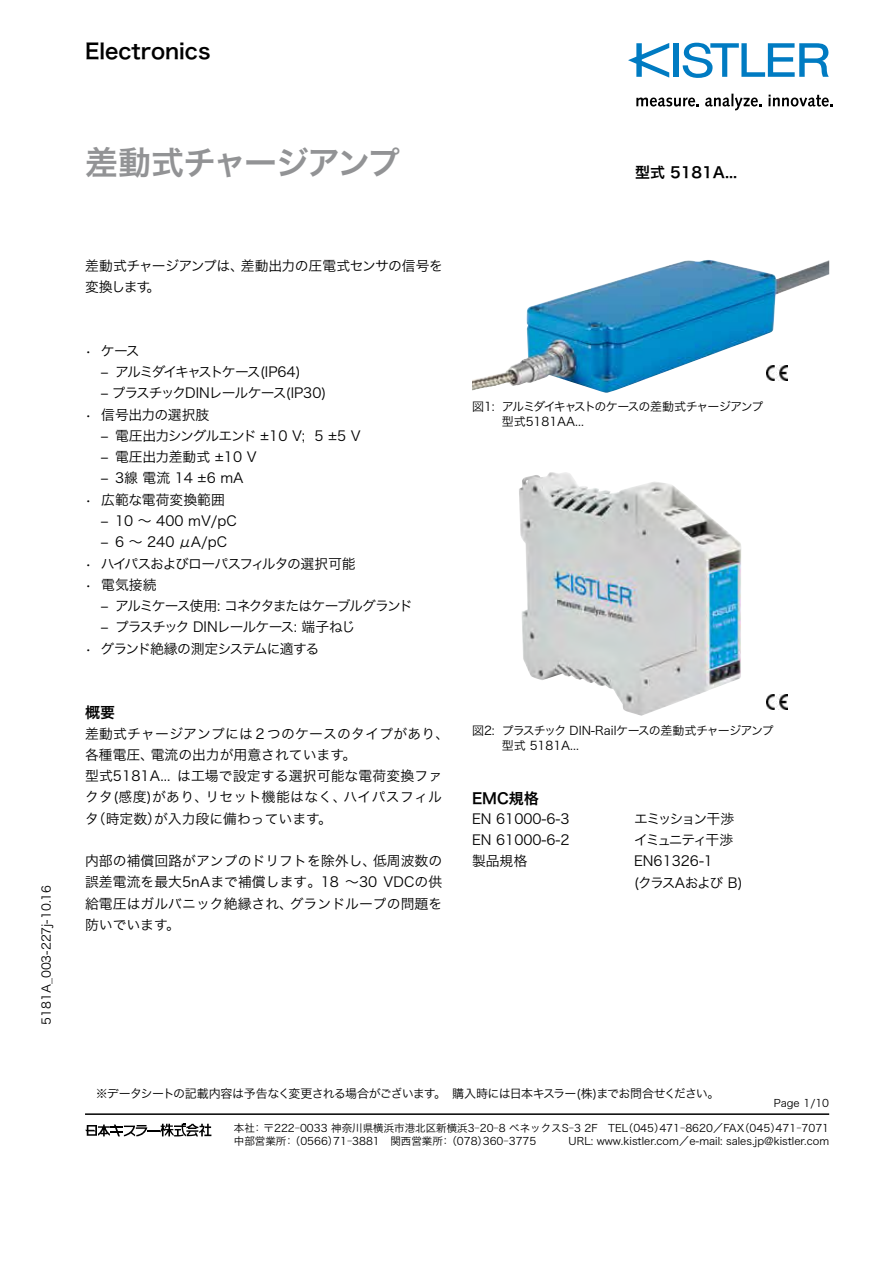
<style>
.page{position:relative;width:893px;height:1263px;background:#fff}
.page>*{position:absolute;margin:0;border:0;box-sizing:border-box;transform-origin:0 0}
.t1{font:33px "Hira Kaku Pro N W6";letter-spacing:-.055em;color:#929395}
.t2{font:21px "Hira Kaku Pro N W6";color:#000}
.t3{font:15px "Hira Kaku Pro N W6";color:#000}
.t4{font:13.8px/21.3px "Hira Kaku Pro N W3";color:#000}
.t5{font:13.8px "Hira Kaku Pro N W3";letter-spacing:-.07em;color:#000}
.t6{font:13.8px/21.3px "Hira Kaku Pro N W3";letter-spacing:-.035em;color:#000}
.t7{font:13.8px "Hira Kaku Pro N W3";letter-spacing:-.095em;color:#000}
.t8{font:13.8px "Hira Kaku Pro N W3";letter-spacing:-.085em;color:#000}
.t9{font:13.8px "Hira Kaku Pro N W3";letter-spacing:-.075em;color:#000}
.t10{font:13.8px "Hira Kaku Pro N W3";letter-spacing:-.115em;color:#000}
.t11{font:13.8px "Hira Kaku Pro N W3";letter-spacing:-.065em;color:#000}
.t12{font:13.8px "Hira Kaku Pro N W3";letter-spacing:-.025em;color:#000}
.t13{font:13.8px "Hira Kaku Pro N W3";letter-spacing:-.125em;color:#000}
.t14{font:13.8px "Hira Kaku Pro N W3";letter-spacing:-.14em;color:#000}
.t15{font:12px/14.4px "Hira Kaku Pro N W3";letter-spacing:-.04em;color:#000}
.t16{font:12px/14.4px "Hira Kaku Pro N W3";letter-spacing:-.06em;color:#000}
.t17{font:12px "Hira Kaku Pro N W3";color:#000}
.t18{font:10.5px/13.5px "Hira Kaku Pro N W3";color:#000}
.s1{font-size:13.5px}
</style>
<div class="page">
<div style="left:673px;top:43px;width:6px;height:34px;background:#007bc2"></div>
<svg style="left:683px;top:43px;width:146px;height:35px"></svg>
<svg style="left:628px;top:43px;width:41px;height:35px"></svg>
<svg style="left:636px;top:98px;width:63px;height:9px"></svg>
<svg style="left:705px;top:94px;width:57px;height:16px"></svg>
<svg style="left:768px;top:95px;width:65px;height:12px"></svg>
<hr style="left:85px;top:1113px;width:744px;height:2px;background:#000">
<svg style="left:85px;top:1124px;width:126px;height:13px"></svg>
<img style="left:472px;top:260px;width:357px;height:133px">
<img style="left:519px;top:472px;width:222px;height:244px">
<img style="left:766px;top:366px;width:21px;height:15px">
<img style="left:766px;top:694px;width:21px;height:15px">
<h2 class="t2" style="left:85px;top:32px;width:127px">Electronics</h2>
<p class="t17" style="left:36px;top:1025px;width:142px;rotate:-90deg">5181A_003-227j-10.16</p>
<h1 class="t1" style="left:85px;top:132px;width:317px">差動式チャージアンプ</h1>
<p class="t3" style="left:635px;top:159px;width:103px">型式 5181A...</p>
<p class="t6" style="left:85px;top:254px;width:359px">差動式チャージアンプは、差動出力の圧電式センサの信号を変換します。</p>
<p class="t4" style="left:85px;top:339px;width:56px"><span class="s1">•</span> ケース</p>
<p class="t10" style="left:101px;top:360px;width:201px">– アルミダイキャストケース(IP64)</p>
<p class="t5" style="left:101px;top:381px;width:227px">– プラスチックDINレールケース(IP30)</p>
<p class="t12" style="left:85px;top:402px;width:126px"><span class="s1">•</span> 信号出力の選択肢</p>
<p class="t8" style="left:101px;top:423px;width:261px">– 電圧出力シングルエンド ±10 V; 5 ±5 V</p>
<p class="t4" style="left:101px;top:445px;width:157px">– 電圧出力差動式 ±10 V</p>
<p class="t4" style="left:101px;top:467px;width:144px">– 3線電流 14 ±6 mA</p>
<p class="t4" style="left:85px;top:488px;width:141px"><span class="s1">•</span> 広範な電荷変換範囲</p>
<p class="t4" style="left:101px;top:509px;width:137px">– 10 ～ 400 mV/pC</p>
<p class="t4" style="left:101px;top:530px;width:127px">– 6 ～ 240 μA/pC</p>
<p class="t9" style="left:85px;top:551px;width:272px"><span class="s1">•</span> ハイパスおよびローパスフィルタの選択可能</p>
<p class="t4" style="left:85px;top:573px;width:73px"><span class="s1">•</span> 電気接続</p>
<p class="t7" style="left:101px;top:593px;width:313px">– アルミケース使用: コネクタまたはケーブルグランド</p>
<p class="t5" style="left:101px;top:615px;width:256px">– プラスチック DINレールケース: 端子ねじ</p>
<p class="t11" style="left:85px;top:636px;width:236px"><span class="s1">•</span> グランド絶縁の測定システムに適する</p>
<p class="t3" style="left:85px;top:699px;width:31px">概要</p>
<p class="t4" style="left:85px;top:722px;width:366px">差動式チャージアンプには２つのケースのタイプがあり、各種電圧、電流の出力が用意されています。<br>型式5181A... は工場で設定する選択可能な電荷変換ファクタ(感度)があり、リセット機能はなく、ハイパスフィルタ（時定数）が入力段に備わっています。</p>
<p class="t4" style="left:85px;top:849px;width:359px;text-align:justify">内部の補償回路がアンプのドリフトを除外し、低周波数の誤差電流を最大5nAまで補償します。18 ～30 VDCの供給電圧はガルバニック絶縁され、グランドループの問題を防いでいます。</p>
<p class="t16" style="left:502px;top:399px;width:263px;text-indent:-30px">図1: アルミダイキャストのケースの差動式チャージアンプ型式5181AA...</p>
<p class="t15" style="left:502px;top:722px;width:273px;text-indent:-30px">図2: プラスチック DIN-Railケースの差動式チャージアンプ型式 5181A...</p>
<p class="t3" style="left:472px;top:784px;width:68px">EMC規格</p>
<p class="t4" style="left:472px;top:807px;width:99px">EN 61000-6-3</p>
<p class="t13" style="left:634px;top:806px;width:102px">エミッション干渉</p>
<p class="t4" style="left:472px;top:828px;width:99px">EN 61000-6-2</p>
<p class="t14" style="left:634px;top:827px;width:101px">イミュニティ干渉</p>
<p class="t4" style="left:472px;top:849px;width:57px">製品規格</p>
<p class="t4" style="left:634px;top:849px;width:110px">EN61326-1<br>(クラスAおよび B)</p>
<p class="t15" style="left:96px;top:1085px;width:625px">※データシートの記載内容は予告なく変更される場合がございます。　購入時には日本キスラー(株)までお問合せください。</p>
<p class="t18" style="left:234px;top:1120px;width:597px">本社： 〒222－0033 神奈川県横浜市港北区新横浜3－20－8 ベネックスS－3 2F TEL（045）471－8620／FAX（045）471－7071中部営業所： （0566）71－3881　関西営業所： （078）360－3775　</p>
<p class="t18" style="left:774px;top:1096px;width:57px">Page 1/10</p>
<p class="t18" style="left:569px;top:1134px;width:262px">URL: www.kistler.com／e-mail: sales.jp@kistler.com</p>
</div>
